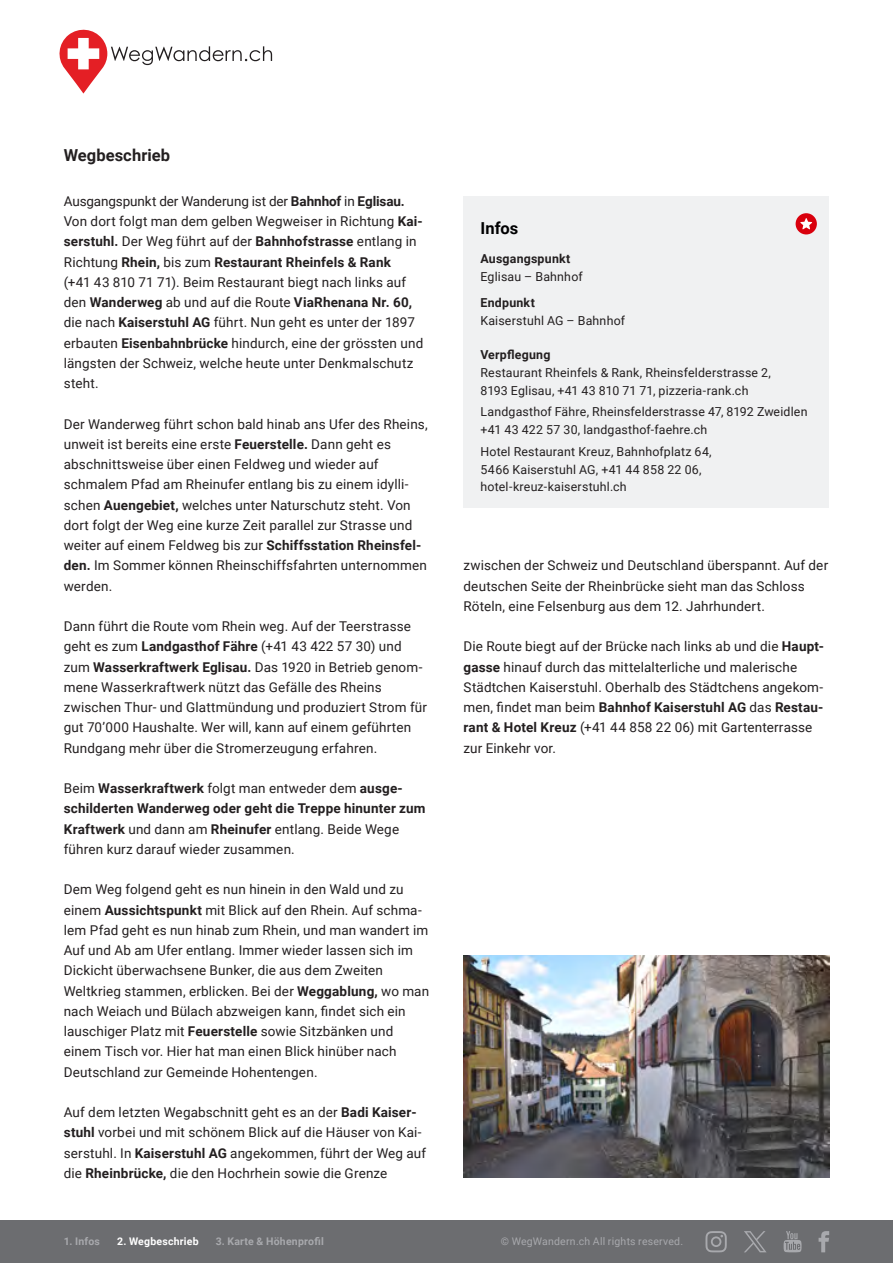
<style>
.page{position:relative;width:893px;height:1263px;background:#fff}
.page>*{position:absolute;margin:0;border:0;box-sizing:border-box;transform-origin:0 0}
._04_titel_klein{font:700 16.5px "Roboto";letter-spacing:.005em;color:#231f20}
._04_titel_klein-2{font:700 16.5px "Roboto";color:#000001}
._08_text{font:13.5px/20.2px "Roboto";letter-spacing:.01em;color:#231f20}
._08_text-2{font:700 13.5px/20.2px "Roboto";letter-spacing:.015em;color:#231f20}
._04_titel_klein-3{font:12.3px/17.5px "Roboto";letter-spacing:.015em;color:#231f20}
.t1{font:700 10.5px "Roboto";letter-spacing:.02em;color:#a8a9ad}
.t2{font:10.5px "Roboto";letter-spacing:.02em;color:#a8a9ad}
.t3{font:700 10.5px "Roboto";letter-spacing:.02em;color:#fff}
.s1{font-weight:700}
.s2{font-weight:400}
</style>
<div class="page">
<div style="left:463px;top:196px;width:366px;height:312px;background:#f0f1f2"></div>
<div style="left:796px;top:213px;width:21px;height:21px;background:#d9000d;border-radius:50%"></div>
<svg style="left:800px;top:218px;width:12px;height:11px"></svg>
<img style="left:463px;top:955px;width:366px;height:223px">
<svg style="left:59px;top:29px;width:213px;height:65px"></svg>
<div style="left:0;top:1220px;width:893px;height:43px;background:#6c6d70"></div>
<svg style="left:705px;top:1231px;width:22px;height:21px"></svg>
<svg style="left:783px;top:1231px;width:19px;height:21px"></svg>
<svg style="left:819px;top:1231px;width:10px;height:21px"></svg>
<svg style="left:744px;top:1231px;width:22px;height:21px"></svg>
<p class="_04_titel_klein" style="left:64px;top:143px;width:108px">Wegbeschrieb</p>
<p class="_08_text" style="left:64px;top:190px;width:361px">Ausgangspunkt der Wanderung ist der <span class="s1">Bahnhof</span> in <span class="s1">Eglisau.<br></span>Von dort folgt man dem gelben Wegweiser in Richtung <span class="s1">Kai&shy;serstuhl.</span> Der Weg führt auf der <span class="s1">Bahnhofstrasse</span> entlang in Richtung <span class="s1">Rhein,</span> bis zum <span class="s1">Restaurant Rheinfels &amp; Rank<br></span>(+41 43 810 71 71). Beim Restaurant biegt nach links auf den <span class="s1">Wanderweg</span> ab und auf die Route <span class="s1">ViaRhenana Nr. 60, </span>die nach <span class="s1">Kaiserstuhl AG</span> führt. Nun geht es unter der 1897 erbauten <span class="s1">Eisenbahnbrücke</span> hindurch, eine der grössten und längsten der Schweiz, welche heute unter Denkmalschutz steht.</p>
<p class="_08_text" style="left:64px;top:413px;width:366px">Der Wanderweg führt schon bald hinab ans Ufer des Rheins, unweit ist bereits eine erste <span class="s1">Feuerstelle.</span> Dann geht es abschnittsweise über einen Feldweg und wieder auf schmalem Pfad am Rheinufer entlang bis zu einem idylli&shy;schen <span class="s1">Auengebiet,</span> welches unter Naturschutz steht. Von dort folgt der Weg eine kurze Zeit parallel zur Strasse und weiter auf einem Feldweg bis zur <span class="s1">Schiffsstation Rheinsfel&shy;den.</span> Im Sommer können Rheinschiffsfahrten unternommen werden.</p>
<p class="_08_text" style="left:64px;top:616px;width:365px">Dann führt die Route vom Rhein weg. Auf der Teerstrasse geht es zum <span class="s1">Landgasthof Fähre</span> (+41 43 422 57 30) und zum <span class="s1">Wasserkraftwerk Eglisau.</span> Das 1920 in Betrieb genom&shy;mene Wasserkraftwerk nützt das Gefälle des Rheins zwischen Thur- und Glattmündung und produziert Strom für gut 70’000 Haushalte. Wer will, kann auf einem geführten Rundgang mehr über die Stromerzeugung erfahren.</p>
<p class="_08_text-2" style="left:64px;top:778px;width:363px"><span class="s2">Beim</span> Wasserkraftwerk <span class="s2">folgt man entweder dem</span> ausge&shy;schilderten Wanderweg oder geht die Treppe hinunter zum Kraftwerk <span class="s2">und dann am</span> Rheinufer <span class="s2">entlang. Beide Wege führen kurz darauf wieder zusammen.</span></p>
<p class="_08_text" style="left:64px;top:879px;width:367px">Dem Weg folgend geht es nun hinein in den Wald und zu einem <span class="s1">Aussichtspunkt</span> mit Blick auf den Rhein. Auf schma&shy;lem Pfad geht es nun hinab zum Rhein, und man wandert im Auf und Ab am Ufer entlang. Immer wieder lassen sich im Dickicht überwachsene Bunker, die aus dem Zweiten Weltkrieg stammen, erblicken. Bei der <span class="s1">Weggablung,</span> wo man nach Weiach und Bülach abzweigen kann, findet sich ein lauschiger Platz mit <span class="s1">Feuerstelle</span> sowie Sitzbänken und einem Tisch vor. Hier hat man einen Blick hinüber nach Deutschland zur Gemeinde Hohentengen.</p>
<p class="_08_text" style="left:64px;top:1102px;width:364px">Auf dem letzten Wegabschnitt geht es an der <span class="s1">Badi Kaiser&shy;stuhl</span> vorbei und mit schönem Blick auf die Häuser von Kai&shy;serstuhl. In <span class="s1">Kaiserstuhl AG</span> angekommen, führt der Weg auf die <span class="s1">Rheinbrücke,</span> die den Hochrhein sowie die Grenze</p>
<p class="_04_titel_klein-2" style="left:480px;top:217px;width:39px">Infos</p>
<p class="_04_titel_klein-3" style="left:480px;top:250px;width:104px"><span class="s1">Ausgangspunkt<br></span>Eglisau – Bahnhof</p>
<p class="_04_titel_klein-3" style="left:480px;top:293px;width:146px"><span class="s1">Endpunkt<br></span>Kaiserstuhl AG – Bahnhof</p>
<p class="_04_titel_klein-3" style="left:480px;top:346px;width:292px"><span class="s1">Verpflegung<br></span>Restaurant Rheinfels &amp; Rank, Rheinsfelderstrasse 2,<br>8193 Eglisau, +41 43 810 71 71, pizzeria-rank.ch</p>
<p class="_04_titel_klein-3" style="left:480px;top:403px;width:328px">Landgasthof Fähre, Rheinsfelderstrasse 47, 8192 Zweidlen +41 43 422 57 30, landgasthof-faehre.ch</p>
<p class="_04_titel_klein-3" style="left:480px;top:442px;width:233px">Hotel Restaurant Kreuz, Bahnhofplatz 64,<br>5466 Kaiserstuhl AG, +41 44 858 22 06, hotel-kreuz-kaiserstuhl.ch</p>
<p class="_08_text" style="left:463px;top:555px;width:366px">zwischen der Schweiz und Deutschland überspannt. Auf der deutschen Seite der Rheinbrücke sieht man das Schloss<br>Röteln, eine Felsenburg aus dem 12. Jahrhundert.</p>
<p class="_08_text" style="left:463px;top:636px;width:362px">Die Route biegt auf der Brücke nach links ab und die <span class="s1">Haupt&shy;gasse</span> hinauf durch das mittelalterliche und malerische Städtchen Kaiserstuhl. Oberhalb des Städtchens angekom&shy;men, findet man beim <span class="s1">Bahnhof Kaiserstuhl AG</span> das <span class="s1">Restau&shy;rant &amp; Hotel Kreuz</span> (+41 44 858 22 06) mit Gartenterrasse zur Einkehr vor.</p>
<p class="t1" style="left:64px;top:1234px;width:38px">1. Infos</p>
<p class="t3" style="left:117px;top:1234px;width:83px">2. Wegbeschrieb</p>
<p class="t1" style="left:216px;top:1234px;width:110px">3. Karte &amp; Höhenprofil</p>
<p class="t2" style="left:501px;top:1234px;width:184px">© WegWandern.ch All rights reserved.</p>
<p class="t1" style="left:497px;top:1234px;width:145px">© WegWandern.ch Al right r</p>
</div>
